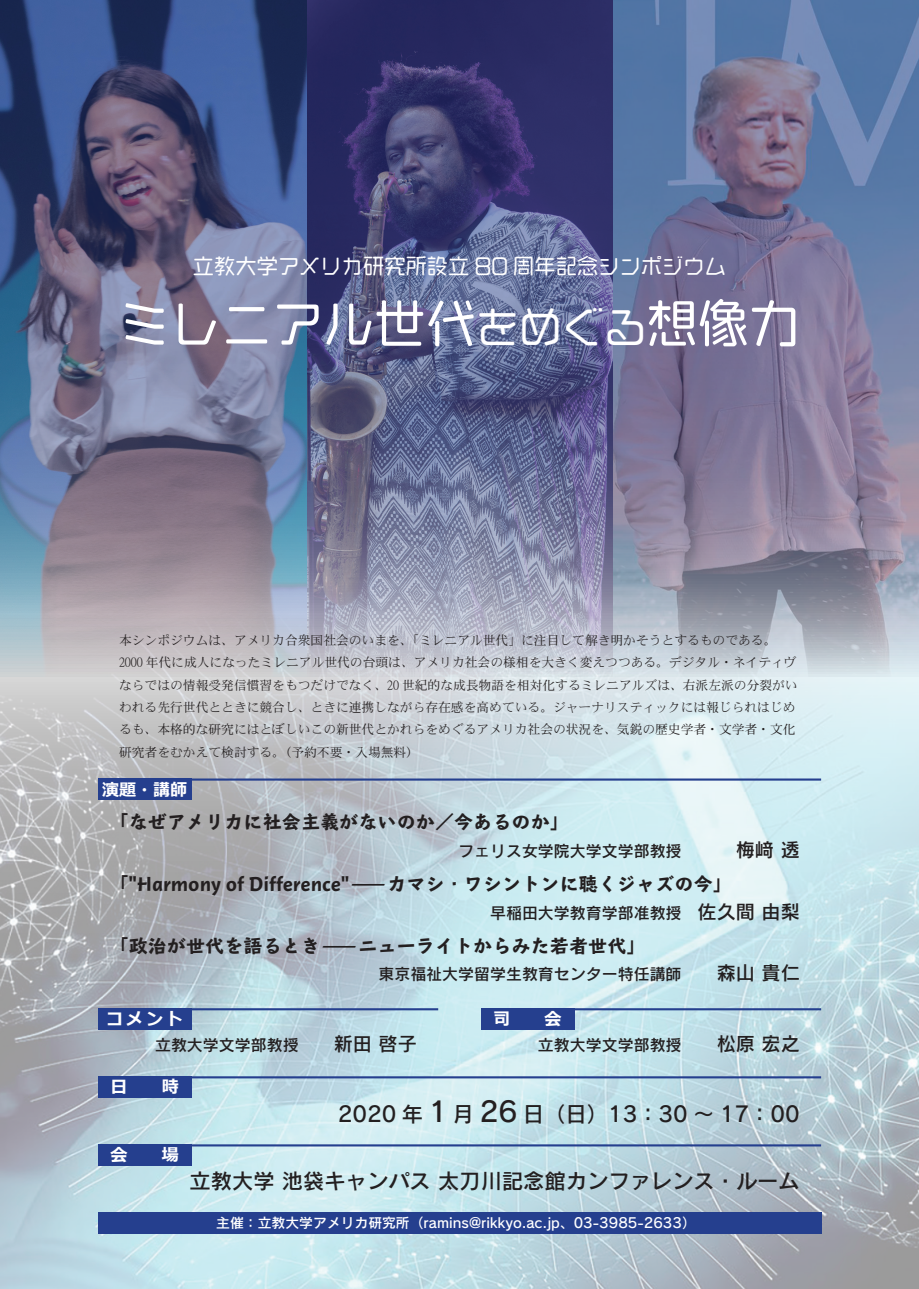
<style>
.page{position:relative;width:919px;height:1289px;background:#fff}
.page>*{position:absolute;margin:0;border:0;box-sizing:border-box;transform-origin:0 0}
.t1{font:51px "VDL Giga Maru Medium";color:#fff}
.t2{font:27.6px "Rodin Pro N DB";color:#231f20}
.t3{font:21.3px "Rodin Pro N DB";color:#231f20}
.t4{font:21.3px "VDL Giga Maru Medium";color:#fff}
.t5{font:700 expanded 19.2px "TBC Go Std";color:#231f20}
.t6{font:19.2px "Rodin Pro N DB";color:#231f20}
.t7{font:700 16.95px "Meiryo";letter-spacing:.165em;color:#fff}
.t8{font:15.9px "Rodin Pro N DB";color:#231f20}
.t9{font:13.8px "Rodin Pro N DB";color:#fff}
.t10{font:12.75px/22.4px "DFHS Mincho W3 WINP RKSJ H";color:#231f20}
.s1{font-size:42.45px}
.s2{font-size:15.9px}
.s3{font-size:19.2px}
</style>
<div class="page">
<img style="left:0;top:676px;width:918px;height:612px">
<img style="left:0;top:0;width:918px;height:676px">
<div style="left:98px;top:1144px;width:93px;height:21px;background:#253f8e"></div>
<hr style="left:183px;top:1144px;width:638px;height:2px;background:#253f8e">
<div style="left:98px;top:1076px;width:93px;height:21px;background:#253f8e"></div>
<hr style="left:183px;top:1076px;width:638px;height:2px;background:#253f8e">
<div style="left:98px;top:1212px;width:723px;height:21px;background:#253f8e"></div>
<div style="left:98px;top:1008px;width:93px;height:21px;background:#253f8e"></div>
<hr style="left:187px;top:1008px;width:251px;height:2px;background:#253f8e">
<div style="left:480px;top:1008px;width:94px;height:21px;background:#253f8e"></div>
<hr style="left:570px;top:1008px;width:251px;height:2px;background:#253f8e">
<div style="left:98px;top:778px;width:93px;height:21px;background:#253f8e"></div>
<hr style="left:183px;top:778px;width:638px;height:2px;background:#253f8e">
<h3 class="t4" style="left:193px;top:251px;width:534px">立教大学アメリカ研究所設立 80 周年記念シンポジウム</h3>
<h1 class="t1" style="left:119px;top:289px;width:682px">ミレニアル世代<span class="s1">をめぐる</span>想像力</h1>
<p class="t10" style="left:119px;top:629px;width:680px">本シンポジウムは、アメリカ合衆国社会のいまを、「ミレニアル世代」に注目して解き明かそうとするものである。2000 年代に成人になったミレニアル世代の台頭は、アメリカ社会の様相を大きく変えつつある。デジタル・ネイティヴならではの情報受発信慣習をもつだけでなく、20 世紀的な成長物語を相対化するミレニアルズは、右派左派の分裂がいわれる先行世代とときに競合し、ときに連携しながら存在感を高めている。ジャーナリスティックには報じられはじめるも、本格的な研究にはとぼしいこの新世代とかれらをめぐるアメリカ社会の状況を、気鋭の歴史学者・文学者・文化研究者をむかえて検討する。（予約不要・入場無料(</p>
<h3 class="t7" style="left:102px;top:777px;width:87px">演題・講師</h3>
<h3 class="t5" style="left:109px;top:806px;width:461px">「なぜアメリカに社会主義がないのか／今あるのか「</h3>
<h3 class="t6" style="left:681px;top:837px;width:120px"><span class="s2">　</span>　　梅﨑透</h3>
<p class="t8" style="left:458px;top:840px;width:225px">フェリス女学院大学文学部教授</p>
<h3 class="t5" style="left:109px;top:868px;width:624px">「"Harmony of Difference"―カマシ・ワシントンに聴くジャズの今「</h3>
<h3 class="t6" style="left:697px;top:898px;width:104px">佐久間由梨</h3>
<p class="t8" style="left:490px;top:902px;width:209px">早稲田大学教育学部准教授　</p>
<h3 class="t5" style="left:109px;top:930px;width:537px">「政治が世代を語るとき―ニューライトからみた若者世代「</h3>
<h3 class="t7" style="left:106px;top:1007px;width:78px">コメント</h3>
<h3 class="t6" style="left:716px;top:960px;width:85px">森山貴仁</h3>
<p class="t8" style="left:378px;top:963px;width:340px">東京福祉大学留学生教育センター特任講師　<span class="s3">　</span></p>
<h3 class="t7" style="left:493px;top:1007px;width:19px">司</h3>
<h3 class="t7" style="left:544px;top:1007px;width:19px">会</h3>
<h3 class="t6" style="left:295px;top:1030px;width:123px">　　新田啓子</h3>
<p class="t8" style="left:155px;top:1034px;width:145px">立教大学文学部教授</p>
<h3 class="t7" style="left:111px;top:1075px;width:19px">日</h3>
<h3 class="t7" style="left:162px;top:1075px;width:19px">時</h3>
<h3 class="t7" style="left:111px;top:1143px;width:19px">会</h3>
<h3 class="t7" style="left:162px;top:1143px;width:19px">場</h3>
<h3 class="t3" style="left:338px;top:1099px;width:87px">2020 年</h3>
<h2 class="t2" style="left:428px;top:1093px;width:21px">1</h2>
<h3 class="t6" style="left:678px;top:1030px;width:123px">　　松原宏之</h3>
<p class="t8" style="left:538px;top:1034px;width:145px">立教大学文学部教授</p>
<h3 class="t3" style="left:453px;top:1099px;width:23px">月</h3>
<h2 class="t2" style="left:479px;top:1093px;width:40px">26</h2>
<h3 class="t3" style="left:523px;top:1099px;width:278px">日（日(13：30 ~ 17：00</h3>
<h3 class="t3" style="left:189px;top:1166px;width:611px">立教大学池袋キャンパス太刀川記念館カンファレンス・ルーム</h3>
<p class="t9" style="left:216px;top:1213px;width:481px">主催：立教大学アメリカ研究所（ramins@rikkyo.ac.jp、03-3985-2633(</p>
</div>
